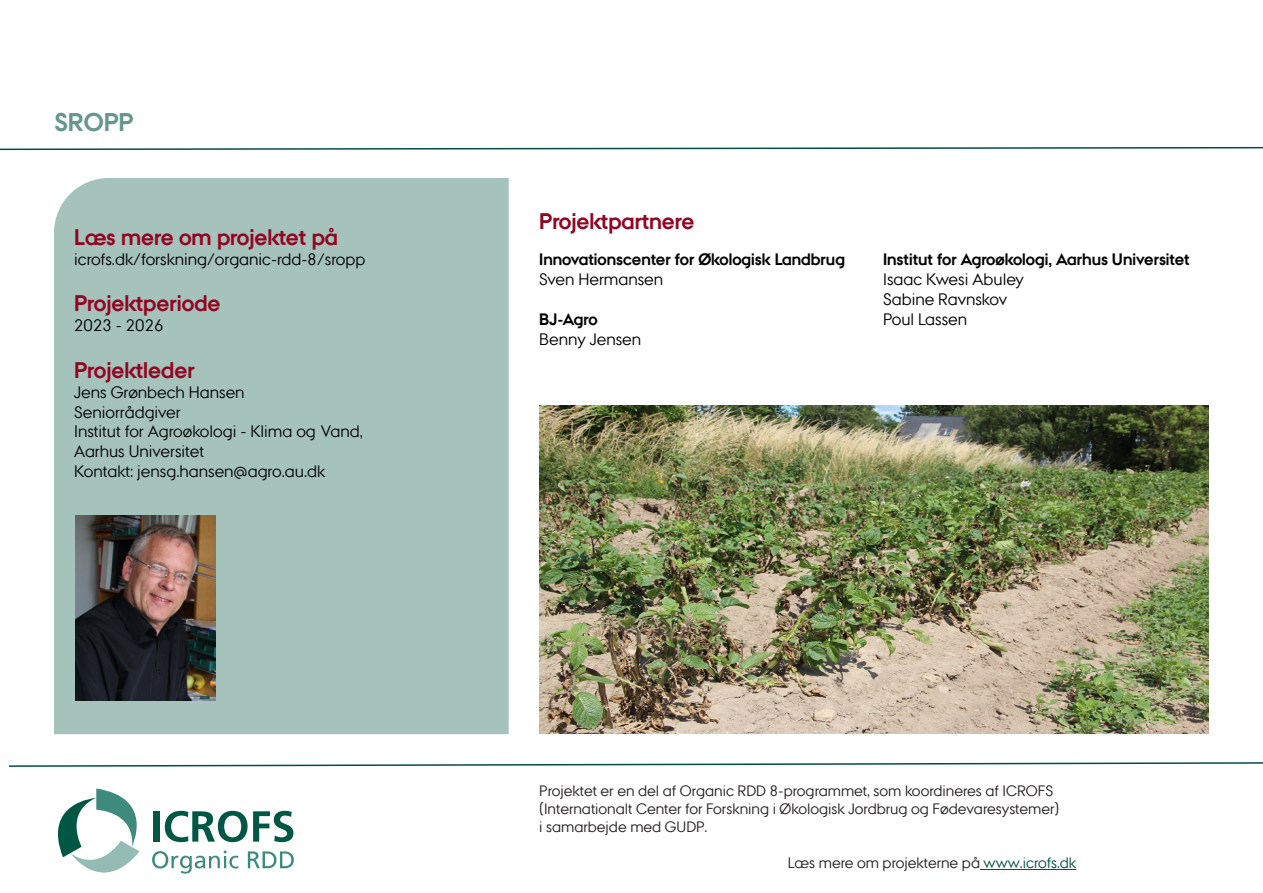
<style>
.page{position:relative;width:1263px;height:893px;background:#fff}
.page>*{position:absolute;margin:0;border:0;box-sizing:border-box;transform-origin:0 0}
.t1{font:700 25.5px "AU Passata";color:#67968c}
.t2{font:700 22.5px "AU Passata";color:#920523}
.t3{font:16.5px "AU Passata";color:#040503}
.t4{font:16.5px "AU Passata";color:#000}
.t5{font:700 16.5px "AU Passata";color:#000}
.t6{font:15px/18px "AU Passata";color:#231f20}
.s1{color:#00503f}
</style>
<div class="page">
<svg style="left:0;top:146px;width:1263px;height:5px"></svg>
<div style="left:54px;top:178px;width:455px;height:557px;background:#a5c3bb"></div>
<svg style="left:57px;top:788px;width:237px;height:86px"></svg>
<hr style="left:980px;top:869px;width:96px;height:1px;background:#00503f">
<svg style="left:9px;top:762px;width:1254px;height:5px"></svg>
<img style="left:76px;top:515px;width:139px;height:186px">
<img style="left:540px;top:405px;width:669px;height:328px">
<p class="t1" style="left:54px;top:107px;width:81px">SROPP</p>
<p class="t2" style="left:74px;top:224px;width:265px">Læs mere om projektet på</p>
<p class="t4" style="left:74px;top:249px;width:293px">icrofs.dk/forskning/organic-rdd-8/sropp</p>
<p class="t2" style="left:74px;top:290px;width:148px">Projektperiode</p>
<p class="t4" style="left:74px;top:316px;width:91px">2023 - 2026</p>
<p class="t2" style="left:74px;top:357px;width:122px">Projektleder</p>
<p class="t3" style="left:74px;top:382px;width:172px">Jens Grønbech Hansen</p>
<p class="t3" style="left:74px;top:402px;width:108px">Seniorrådgiver</p>
<p class="t3" style="left:74px;top:422px;width:290px">Institut for Agroøkologi - Klima og Vand,</p>
<p class="t3" style="left:74px;top:442px;width:131px">Aarhus Universitet</p>
<p class="t3" style="left:74px;top:462px;width:253px">Kontakt: jensg.hansen@agro.au.dk</p>
<p class="t2" style="left:539px;top:208px;width:157px">Projektpartnere</p>
<p class="t5" style="left:539px;top:250px;width:307px">Innovationscenter for Økologisk Landbrug</p>
<p class="t4" style="left:539px;top:270px;width:125px">Sven Hermansen</p>
<p class="t5" style="left:539px;top:309px;width:60px">BJ-Agro</p>
<p class="t4" style="left:539px;top:329px;width:103px">Benny Jensen</p>
<p class="t5" style="left:883px;top:250px;width:308px">Institut for Agroøkologi, Aarhus Universitet</p>
<p class="t4" style="left:883px;top:270px;width:142px">Isaac Kwesi Abuley</p>
<p class="t4" style="left:883px;top:290px;width:126px">Sabine Ravnskov</p>
<p class="t4" style="left:883px;top:309px;width:86px">Poul Lassen</p>
<p class="t6" style="left:539px;top:782px;width:515px">Projektet er en del af Organic RDD 8-programmet, som koordineres af ICROFS</p>
<p class="t6" style="left:539px;top:800px;width:522px">(Internationalt Center for Forskning i Økologisk Jordbrug og Fødevaresystemer) i samarbejde med GUDP.</p>
<p class="t6" style="left:788px;top:854px;width:290px">Læs mere om projekterne på <span class="s1">www.icrofs.dk</span></p>
</div>
